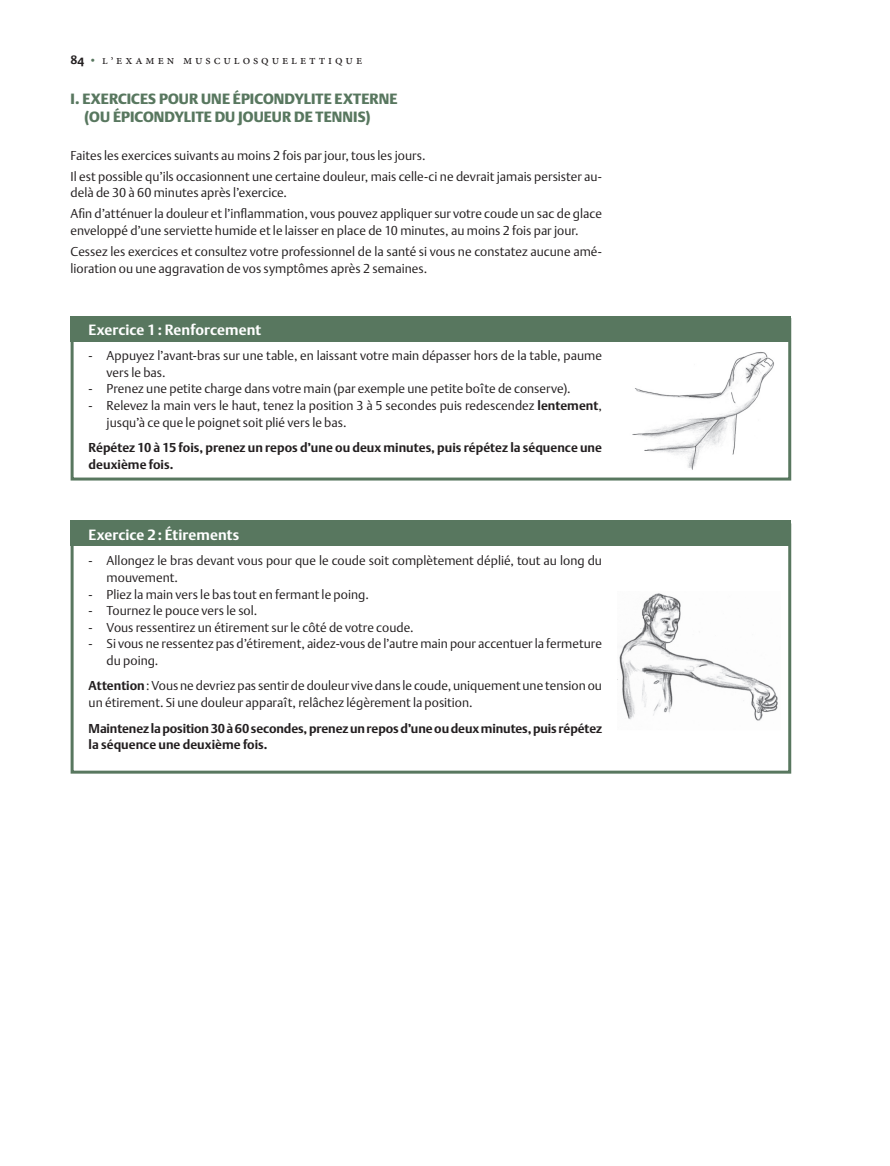
<style>
.page{position:relative;width:890px;height:1166px;background:#fff}
.page>*{position:absolute;margin:0;border:0;box-sizing:border-box;transform-origin:0 0}
.Sous-titre_1{font:14.7px/18.3px "DTL Argo T Black";letter-spacing:.01em;color:#58775f}
.Titre_exercice{font:700 14.7px "DTL Argo T";letter-spacing:.005em;color:#fff}
.t1{font:12.9px "Minion Pro";letter-spacing:.225em;color:#231f20}
.Corps_exercice{font:12.75px/16.5px "DTL Argo T Light";color:#231f20}
.Corps_exercice_liste{font:12.75px/16.5px "DTL Argo T Light";color:#231f20}
.Corps_exercice-2{font:700 12.75px/16.5px "DTL Argo T";color:#231f20}
.s1{font-family:"DTL Argo ST";font-weight:700;font-size:12px}
.s2{font-family:"DTL Argo ST";font-weight:700;font-size:10.5px;color:#58775f}
.s3{font-size:12.45px}
.s4{font-family:"DTL Argo T";font-weight:700}
</style>
<div class="page">
<div style="left:71px;top:523px;width:720px;height:250px;border:3px solid #58775f"></div>
<div style="left:71px;top:318px;width:720px;height:162px;border:3px solid #58775f"></div>
<div style="left:71px;top:520px;width:720px;height:26px;background:#58775f"></div>
<div style="left:71px;top:316px;width:720px;height:25px;background:#58775f"></div>
<img style="left:617px;top:593px;width:161px;height:128px">
<img style="left:632px;top:352px;width:142px;height:118px">
<p class="t1" style="left:71px;top:52px;width:293px"><span class="s1">84</span> <span class="s2">•</span> <span class="s3">l</span><sub>’</sub>examen musculosquelettique</p>
<p class="Sous-titre_1" style="left:84px;top:89px;width:315px;text-indent:-14px">I. EXERCICES POUR UNE ÉPICONDYLITE EXTERNE (OU ÉPICONDYLITE DU JOUEUR DE TENNIS)</p>
<p class="Corps_exercice" style="left:71px;top:147px;width:356px">Faites les exercices suivants au moins 2 fois par jour, tous les jours.</p>
<p class="Corps_exercice" style="left:71px;top:168px;width:532px">Il est possible qu’ils occasionnent une certaine douleur, mais celle-ci ne devrait jamais persister au&shy;delà de 30 à 60 minutes après l’exercice.</p>
<p class="Corps_exercice" style="left:71px;top:205px;width:532px">Afin d’atténuer la douleur et l’inflammation, vous pouvez appliquer sur votre coude un sac de glace enveloppé d’une serviette humide et le laisser en place de 10 minutes, au moins 2 fois par jour.</p>
<p class="Corps_exercice" style="left:71px;top:243px;width:532px">Cessez les exercices et consultez votre professionnel de la santé si vous ne constatez aucune amé&shy;lioration ou une aggravation de vos symptômes après 2 semaines.</p>
<p class="Titre_exercice" style="left:89px;top:320px;width:174px">Exercice 1: Renforcement</p>
<p class="Corps_exercice_liste" style="left:107px;top:347px;width:496px;text-indent:-18px">- Appuyez l’avant-bras sur une table, en laissant votre main dépasser hors de la table, paume vers le bas.</p>
<p class="Corps_exercice_liste" style="left:89px;top:380px;width:483px">- Prenez une petite charge dans votre main (par exemple une petite boîte de conserve).</p>
<p class="Corps_exercice_liste" style="left:107px;top:397px;width:497px;text-indent:-18px">- Relevez la main vers le haut, tenez la position 3 à 5 secondes puis redescendez <span class="s4">lentement</span>, jusqu’à ce que le poignet soit plié vers le bas.</p>
<p class="Corps_exercice-2" style="left:89px;top:439px;width:514px">Répétez 10 à 15 fois, prenez un repos d’une ou deux minutes, puis répétez la séquence une deuxième fois.</p>
<p class="Titre_exercice" style="left:89px;top:525px;width:152px">Exercice 2: Étirements</p>
<p class="Corps_exercice_liste" style="left:107px;top:552px;width:496px;text-indent:-18px">- Allongez le bras devant vous pour que le coude soit complètement déplié, tout au long du mouvement.</p>
<p class="Corps_exercice_liste" style="left:89px;top:585px;width:281px">- Pliez la main vers le bas tout en fermant le poing.</p>
<p class="Corps_exercice_liste" style="left:89px;top:602px;width:170px">- Tournez le pouce vers le sol.</p>
<p class="Corps_exercice_liste" style="left:89px;top:618px;width:326px">- Vous ressentirez un étirement sur le côté de votre coude.</p>
<p class="Corps_exercice_liste" style="left:107px;top:635px;width:496px;text-indent:-18px">- Si vous ne ressentez pas d’étirement, aidez-vous de l’autre main pour accentuer la fermeture du poing.</p>
<p class="Corps_exercice" style="left:89px;top:677px;width:514px"><span class="s4">Attention</span>: Vous ne devriez pas sentir de douleur vive dans le coude, uniquement une tension ou un étirement. Si une douleur apparaît, relâchez légèrement la position.</p>
<p class="Corps_exercice-2" style="left:89px;top:719px;width:514px">Maintenez la position 30 à 60 secondes, prenez un repos d’une ou deux minutes, puis répétez la séquence une deuxième fois.</p>
</div>
